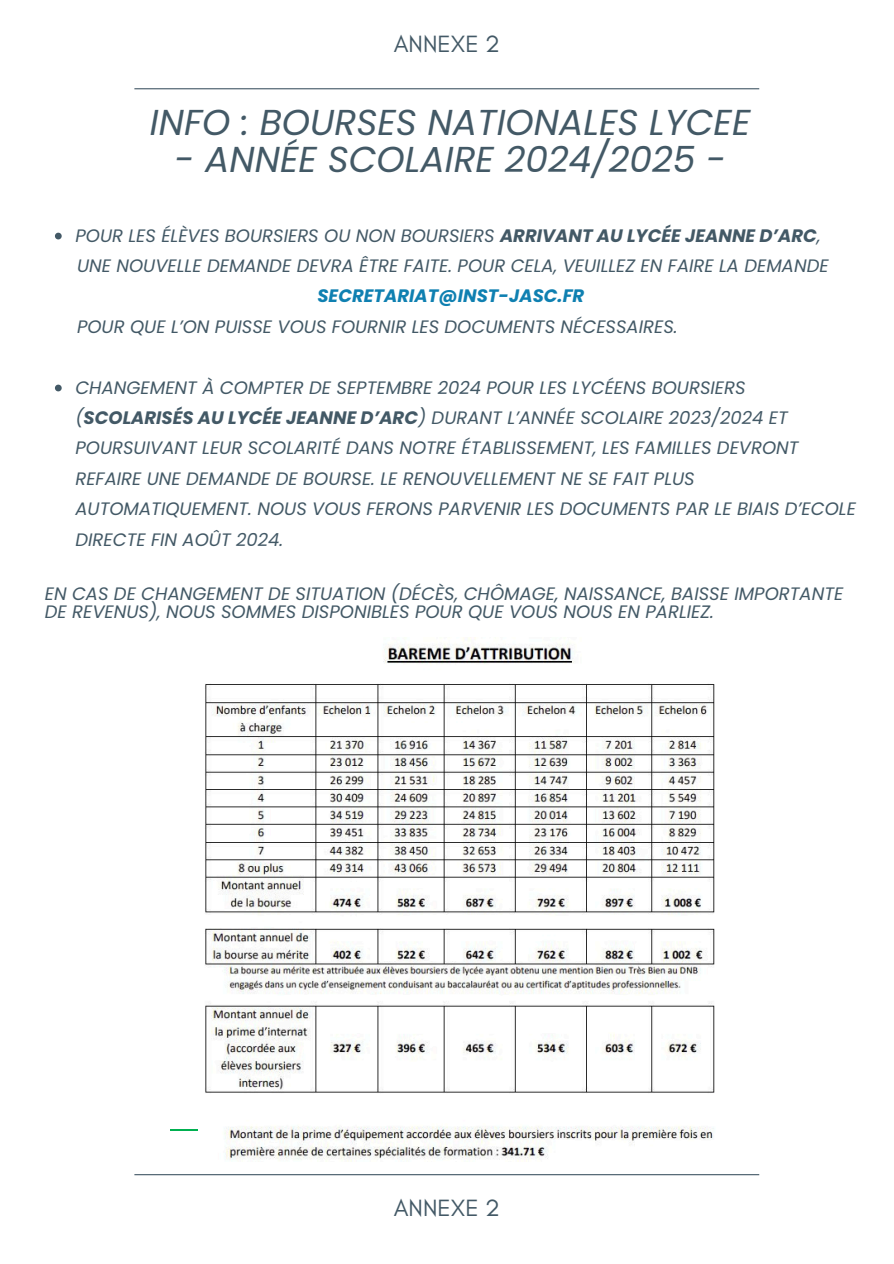
<style>
.page{position:relative;width:894px;height:1264px;background:#fff}
.page>*{position:absolute;margin:0;border:0;box-sizing:border-box;transform-origin:0 0}
.t1{font:italic 36px "Poppins";color:#435966}
.t2{font:24px "Glacial Indifference";color:#435966}
.t3{font:italic 18px/30.3px "Poppins";color:#435966}
.t4{font:italic 700 18px "Poppins";color:#0f80b1}
.s1{font-weight:700}
</style>
<div class="page">
<hr style="left:134px;top:88px;width:625px;height:1px;background:#435966">
<hr style="left:134px;top:1174px;width:625px;height:1px;background:#435966">
<hr style="left:170px;top:1129px;width:552px;height:1px;background:#00b050">
<img style="left:198px;top:637px;width:524px;height:524px">
<svg style="left:55px;top:233px;width:7px;height:6px"></svg>
<svg style="left:55px;top:384px;width:7px;height:7px"></svg>
<h1 class="t2" style="left:393px;top:29px;width:108px">ANNEXE 2</h1>
<p class="t1" style="left:150px;top:97px;width:602px">INFO : BOURSES NATIONALES LYCEE</p>
<p class="t1" style="left:174px;top:134px;width:552px">- ANNÉE SCOLAIRE 2024/2025 -</p>
<p class="t3" style="left:75px;top:220px;width:754px">POUR LES ÉLÈVES BOURSIERS OU NON BOURSIERS <span class="s1">ARRIVANT AU LYCÉE JEANNE D’ARC</span>,<br>UNE NOUVELLE DEMANDE DEVRA ÊTRE FAITE. POUR CELA, VEUILLEZ EN FAIRE LA DEMANDE</p>
<p class="t4" style="left:317px;top:283px;width:268px">SECRETARIAT@INST-JASC.FR</p>
<p class="t3" style="left:77px;top:311px;width:602px">POUR QUE L’ON PUISSE VOUS FOURNIR LES DOCUMENTS NÉCESSAIRES.</p>
<p class="t3" style="left:75px;top:372px;width:781px">CHANGEMENT À COMPTER DE SEPTEMBRE 2024 POUR LES LYCÉENS BOURSIERS (<span class="s1">SCOLARISÉS AU LYCÉE JEANNE D’ARC</span>) DURANT L’ANNÉE SCOLAIRE 2023/2024 ET POURSUIVANT LEUR SCOLARITÉ DANS NOTRE ÉTABLISSEMENT, LES FAMILLES DEVRONT REFAIRE UNE DEMANDE DE BOURSE. LE RENOUVELLEMENT NE SE FAIT PLUS AUTOMATIQUEMENT. NOUS VOUS FERONS PARVENIR LES DOCUMENTS PAR LE BIAIS D’ECOLE DIRECTE FIN AOÛT 2024.</p>
<p class="t3" style="left:45px;top:584px;width:799px;line-height:18px">EN CAS DE CHANGEMENT DE SITUATION (DÉCÈS, CHÔMAGE, NAISSANCE, BAISSE IMPORTANTE<br>DE REVENUS), NOUS SOMMES DISPONIBLES POUR QUE VOUS NOUS EN PARLIEZ.</p>
<p class="t2" style="left:393px;top:1192px;width:108px">ANNEXE 2</p>
</div>
